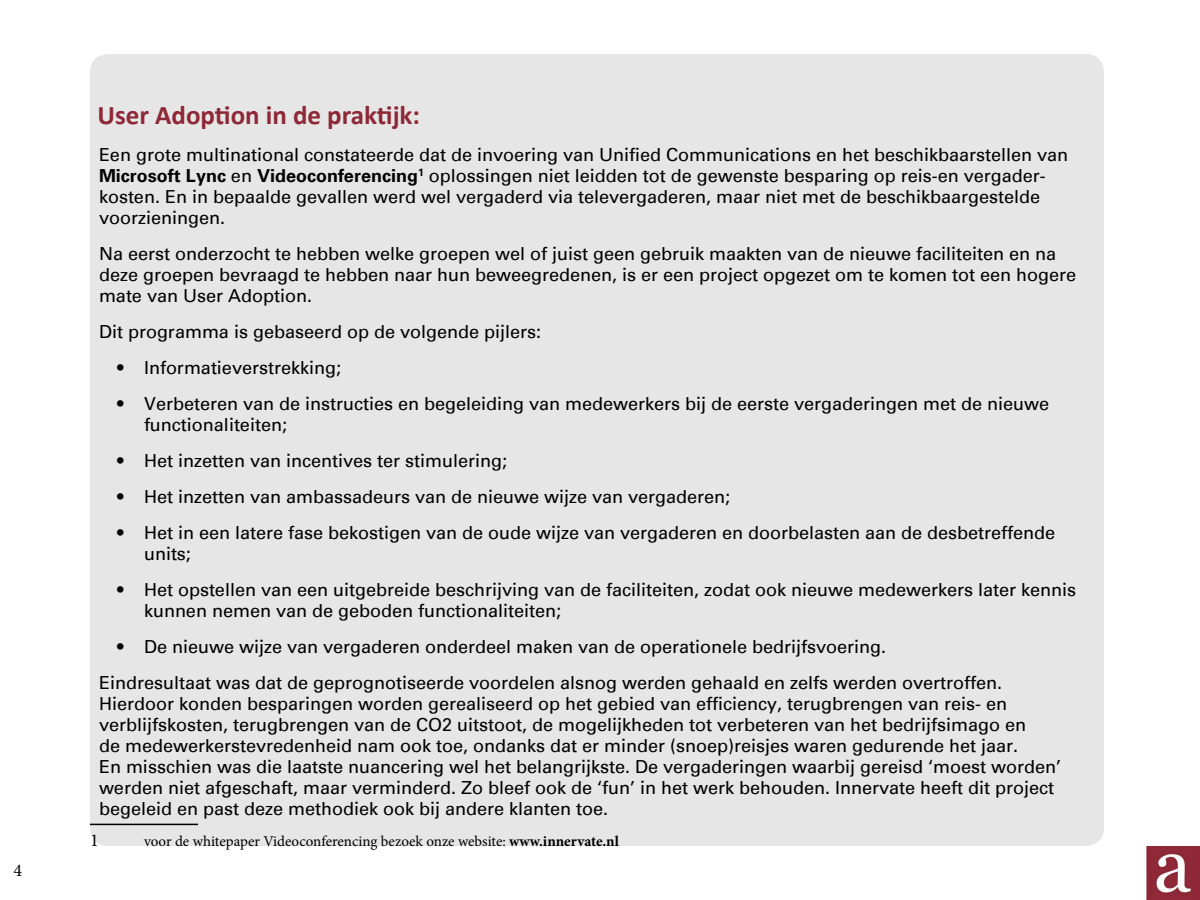
<style>
.page{position:relative;width:1200px;height:900px;background:#fff}
.page>*{position:absolute;margin:0;border:0;box-sizing:border-box;transform-origin:0 0}
.t1{font:700 27px "Calibri";color:#8e2836}
.t2{font:18px/21px "Univers";color:#000}
.t3{font:18px "Minion Pro";color:#000}
.t4{font:15px "Minion Pro";color:#000}
.s1{font-weight:700}
</style>
<div class="page">
<img style="left:1146px;top:846px;width:54px;height:54px">
<div style="left:90px;top:54px;width:1014px;height:792px;background:#e6e6e6;border-radius:18px"></div>
<hr style="left:90px;top:824px;width:108px;height:1px;background:#000">
<p class="t3" style="left:14px;top:858px;width:10px">4</p>
<h1 class="t1" style="left:98px;top:98px;width:324px">User Adoption in de praktijk:</h1>
<p class="t2" style="left:99px;top:145px;width:971px">Een grote multinational constateerde dat de invoering van Unified Communications en het beschikbaarstellen van <span class="s1">Microsoft Lync</span> en <span class="s1">Videoconferencing</span><sup>1</sup> oplossingen niet leidden tot de gewenste besparing op reis-en vergader&shy;kosten. En in bepaalde gevallen werd wel vergaderd via televergaderen, maar niet met de beschikbaargestelde voorzieningen.</p>
<p class="t2" style="left:99px;top:244px;width:979px">Na eerst onderzocht te hebben welke groepen wel of juist geen gebruik maakten van de nieuwe faciliteiten en na deze groepen bevraagd te hebben naar hun beweegredenen, is er een project opgezet om te komen tot een hogere mate van User Adoption.</p>
<p class="t2" style="left:99px;top:322px;width:444px">Dit programma is gebaseerd op de volgende pijlers:</p>
<p class="t2" style="left:117px;top:358px;width:226px">• Informatieverstrekking;</p>
<p class="t2" style="left:144px;top:394px;width:907px;text-indent:-27px">• Verbeteren van de instructies en begeleiding van medewerkers bij de eerste vergaderingen met de nieuwe functionaliteiten;</p>
<p class="t2" style="left:117px;top:451px;width:392px">• Het inzetten van incentives ter stimulering;</p>
<p class="t2" style="left:117px;top:487px;width:615px">• Het inzetten van ambassadeurs van de nieuwe wijze van vergaderen;</p>
<p class="t2" style="left:144px;top:523px;width:913px;text-indent:-27px">• Het in een latere fase bekostigen van de oude wijze van vergaderen en doorbelasten aan de desbetreffende units;</p>
<p class="t2" style="left:144px;top:580px;width:934px;text-indent:-27px">• Het opstellen van een uitgebreide beschrijving van de faciliteiten, zodat ook nieuwe medewerkers later kennis kunnen nemen van de geboden functionaliteiten;</p>
<p class="t2" style="left:99px;top:629px;width:905px;line-height:36px;text-indent:18px">• De nieuwe wijze van vergaderen onderdeel maken van de operationele bedrijfsvoering.<br>Eindresultaat was dat de geprognotiseerde voordelen alsnog werden gehaald en zelfs werden overtroffen.</p>
<p class="t2" style="left:99px;top:694px;width:964px">Hierdoor konden besparingen worden gerealiseerd op het gebied van efficiency, terugbrengen van reis- en verblijfskosten, terugbrengen van de CO2 uitstoot, de mogelijkheden tot verbeteren van het bedrijfsimago en<br>de medewerkerstevredenheid nam ook toe, ondanks dat er minder (snoep)reisjes waren gedurende het jaar.<br>En misschien was die laatste nuancering wel het belangrijkste. De vergaderingen waarbij gereisd ‘moest worden’ werden niet afgeschaft, maar verminderd. Zo bleef ook de ‘fun’ in het werk behouden. Innervate heeft dit project begeleid en past deze methodiek ook bij andere klanten toe.</p>
<p class="t3" style="left:90px;top:828px;width:10px">1</p>
<p class="t4" style="left:144px;top:831px;width:477px">voor de whitepaper Videoconferencing bezoek onze website: <span class="s1">www.innervate.nl</span></p>
</div>
